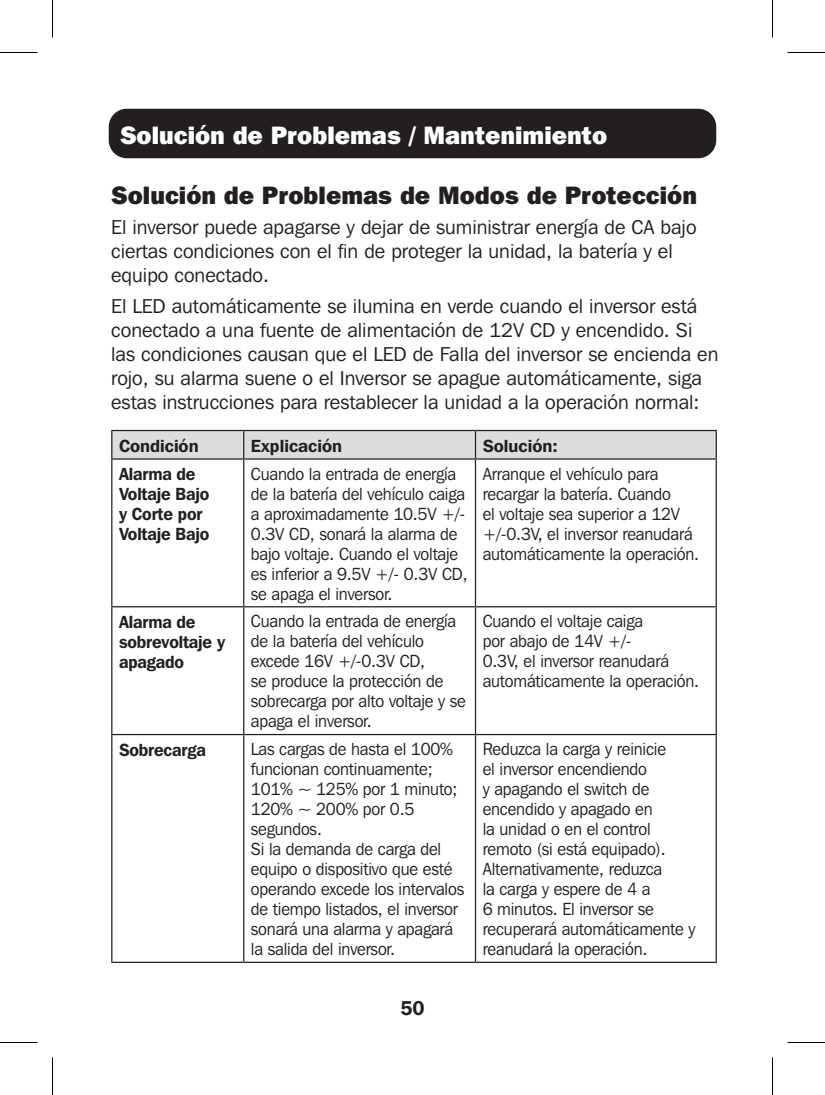
<style>
.page{position:relative;width:825px;height:1095px;background:#fff}
.page>*{position:absolute;margin:0;border:0;box-sizing:border-box;transform-origin:0 0}
.t1{font:800 25px "Franklin Gothic IT Cby BT";color:#231f20}
.t2{font:800 25px "Franklin Gothic IT Cby BT";color:#fff}
.t3{font:20px/24px "Franklin Gothic IT Cby BT";color:#231f20}
.t4{font:600 20px "Franklin Gothic IT Cby BT";color:#231f20}
.t5{font:17.5px/20px "Franklin Gothic IT Cby BT";letter-spacing:-.01em;color:#231f20;scale:.95 1}
.t6{font:600 17.5px/20px "Franklin Gothic IT Cby BT";letter-spacing:-.01em;color:#231f20;scale:.95 1}
.t7{font:600 17.5px "Franklin Gothic IT Cby BT";letter-spacing:-.01em;color:#231f20}
</style>
<div class="page">
<div style="left:109px;top:109px;width:607px;height:49px;background:#231f20;border-radius:18px"></div>
<hr style="left:111px;top:430px;width:133px;height:1px;background:#231f20">
<hr style="left:244px;top:430px;width:231px;height:1px;background:#231f20">
<hr style="left:475px;top:430px;width:242px;height:1px;background:#231f20">
<div style="left:111px;top:431px;width:606px;height:27px;background:#dcdddf"></div>
<hr style="left:111px;top:458px;width:133px;height:2px;background:#231f20">
<hr style="left:111px;top:460px;width:1px;height:146px;background:#231f20">
<hr style="left:244px;top:458px;width:231px;height:2px;background:#231f20">
<hr style="left:243px;top:460px;width:1px;height:146px;background:#231f20">
<hr style="left:475px;top:458px;width:242px;height:2px;background:#231f20">
<hr style="left:475px;top:460px;width:1px;height:146px;background:#231f20">
<hr style="left:716px;top:460px;width:1px;height:146px;background:#231f20">
<hr style="left:111px;top:606px;width:133px;height:1px;background:#231f20">
<hr style="left:111px;top:607px;width:1px;height:127px;background:#231f20">
<hr style="left:244px;top:606px;width:231px;height:1px;background:#231f20">
<hr style="left:243px;top:607px;width:1px;height:127px;background:#231f20">
<hr style="left:475px;top:606px;width:242px;height:1px;background:#231f20">
<hr style="left:475px;top:607px;width:1px;height:127px;background:#231f20">
<hr style="left:716px;top:607px;width:1px;height:127px;background:#231f20">
<hr style="left:111px;top:734px;width:133px;height:1px;background:#231f20">
<hr style="left:111px;top:735px;width:1px;height:227px;background:#231f20">
<hr style="left:244px;top:734px;width:231px;height:1px;background:#231f20">
<hr style="left:243px;top:735px;width:1px;height:227px;background:#231f20">
<hr style="left:475px;top:734px;width:242px;height:1px;background:#231f20">
<hr style="left:475px;top:735px;width:1px;height:227px;background:#231f20">
<hr style="left:716px;top:735px;width:1px;height:227px;background:#231f20">
<hr style="left:111px;top:962px;width:133px;height:1px;background:#231f20">
<hr style="left:244px;top:962px;width:231px;height:1px;background:#231f20">
<hr style="left:475px;top:962px;width:242px;height:1px;background:#231f20">
<hr style="left:0;top:52px;width:38px;height:1px;background:#000">
<hr style="left:788px;top:52px;width:37px;height:1px;background:#000">
<hr style="left:0;top:1042px;width:38px;height:1px;background:#000">
<hr style="left:788px;top:1042px;width:37px;height:1px;background:#000">
<hr style="left:52px;top:0;width:1px;height:38px;background:#000">
<hr style="left:52px;top:1058px;width:1px;height:37px;background:#000">
<hr style="left:772px;top:0;width:1px;height:38px;background:#000">
<hr style="left:772px;top:1058px;width:1px;height:37px;background:#000">
<p class="t2" style="left:120px;top:119px;width:489px">Solución de Problemas / Mantenimiento</p>
<p class="t1" style="left:111px;top:179px;width:587px">Solución de Problemas de Modos de Protección</p>
<p class="t3" style="left:111px;top:215px;width:587px">El inversor puede apagarse y dejar de suministrar energía de CA bajo ciertas condiciones con el fin de proteger la unidad, la batería y el equipo conectado.</p>
<p class="t3" style="left:111px;top:293px;width:609px">El LED automáticamente se ilumina en verde cuando el inversor está conectado a una fuente de alimentación de 12V CD y encendido. Si las condiciones causan que el LED de Falla del inversor se encienda en rojo, su alarma suene o el Inversor se apague automáticamente, siga estas instrucciones para restablecer la unidad a la operación normal:</p>
<p class="t7" style="left:119px;top:435px;width:81px">Condición</p>
<p class="t7" style="left:251px;top:435px;width:93px">Explicación</p>
<p class="t7" style="left:483px;top:435px;width:77px">Solución:</p>
<p class="t6" style="left:119px;top:464px;width:97px">Alarma de<br>Voltaje Bajo y Corte por<br>Voltaje Bajo</p>
<p class="t5" style="left:251px;top:463px;width:230px">Cuando la entrada de energía de la batería del vehículo caiga a aproximadamente 10.5V +/-<br>0.3V CD, sonará la alarma de bajo voltaje. Cuando el voltaje es inferior a 9.5V +/- 0.3V CD, se apaga el inversor.</p>
<p class="t5" style="left:483px;top:463px;width:229px">Arranque el vehículo para recargar la batería. Cuando<br>el voltaje sea superior a 12V +/-0.3V, el inversor reanudará automáticamente la operación.</p>
<p class="t6" style="left:119px;top:612px;width:113px">Alarma de sobrevoltaje y apagado</p>
<p class="t5" style="left:251px;top:611px;width:228px">Cuando la entrada de energía de la batería del vehículo excede 16V +/-0.3V CD,<br>se produce la protección de sobrecarga por alto voltaje y se apaga el inversor.</p>
<p class="t5" style="left:483px;top:611px;width:229px">Cuando el voltaje caiga<br>por abajo de 14V +/-<br>0.3V, el inversor reanudará automáticamente la operación.</p>
<p class="t6" style="left:119px;top:739px;width:93px">Sobrecarga</p>
<p class="t5" style="left:251px;top:739px;width:219px">Las cargas de hasta el 100% funcionan continuamente;<br>101% ~ 125% por 1 minuto;<br>120% ~ 200% por 0.5 segundos.</p>
<p class="t5" style="left:251px;top:839px;width:226px">Si la demanda de carga del equipo o dispositivo que esté operando excede los intervalos de tiempo listados, el inversor sonará una alarma y apagará la salida del inversor.</p>
<p class="t5" style="left:483px;top:739px;width:225px">Reduzca la carga y reinicie<br>el inversor encendiendo<br>y apagando el switch de encendido y apagado en<br>la unidad o en el control remoto (si está equipado).<br>Alternativamente, reduzca<br>la carga y espere de 4 a<br>6 minutos. El inversor se recuperará automáticamente y reanudará la operación.</p>
<p class="t4" style="left:400px;top:996px;width:26px">50</p>
</div>
